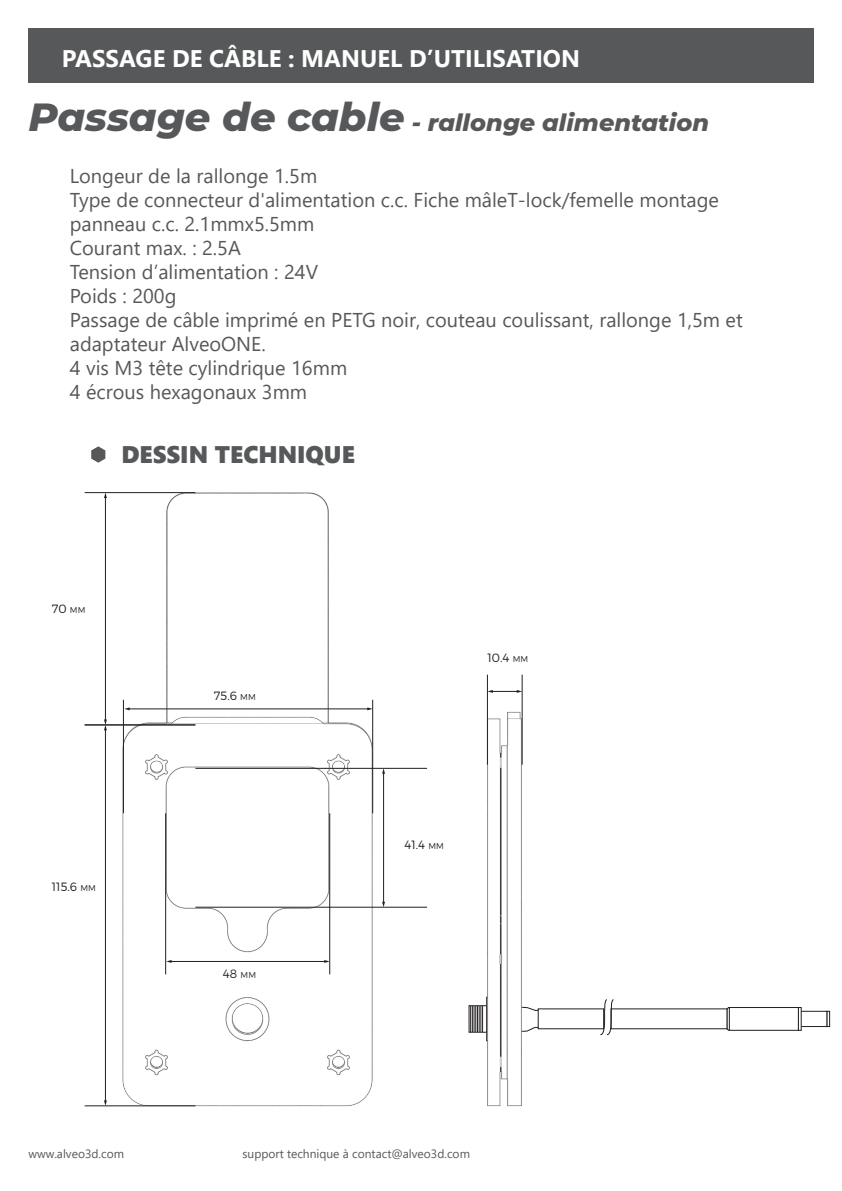
<style>
.page{position:relative;width:842px;height:1191px;background:#fff}
.page>*{position:absolute;margin:0;border:0;box-sizing:border-box;transform-origin:0 0}
.t1{font:italic 800 24px "Montserrat";color:#57585a}
.t2{font:700 24px "Segoe UI";color:#fff}
.t3{font:24px "Segoe UI Black";color:#57585a}
.t4{font:20px/24px "Segoe UI";color:#57585a}
.t5{font:12px "Segoe UI";color:#57585a}
.t6{font:300 12px "Montserrat";color:#231f20}
.s1{font-size:40px}
.s2{font-size:8.4px}
</style>
<div class="page">
<svg style="left:552px;top:1029px;width:36px;height:1px"></svg>
<div style="left:798px;top:1010px;width:29px;height:17px;background:#fff;border:1px solid #231f20"></div>
<svg style="left:799px;top:1007px;width:3px;height:23px"></svg>
<svg style="left:826px;top:1010px;width:4px;height:17px"></svg>
<svg style="left:726px;top:1007px;width:73px;height:24px"></svg>
<div style="left:610px;top:1008px;width:117px;height:21px;background:#fff"></div>
<svg style="left:600px;top:999px;width:14px;height:36px"></svg>
<img style="left:84px;top:492px;width:328px;height:615px">
<img style="left:468px;top:702px;width:84px;height:405px">
<img style="left:105px;top:709px;width:278px;height:398px">
<div style="left:28px;top:28px;width:786px;height:54px;background:#57585a"></div>
<hr style="left:372px;top:700px;width:1px;height:113px;background:#231f20">
<hr style="left:123px;top:700px;width:1px;height:113px;background:#231f20">
<hr style="left:129px;top:708px;width:239px;height:1px;background:#231f20">
<svg style="left:367px;top:707px;width:6px;height:3px"></svg>
<svg style="left:124px;top:707px;width:6px;height:3px"></svg>
<hr style="left:85px;top:1105px;width:110px;height:1px;background:#231f20">
<hr style="left:105px;top:729px;width:1px;height:372px;background:#231f20">
<svg style="left:104px;top:1100px;width:3px;height:5px"></svg>
<hr style="left:487px;top:674px;width:1px;height:90px;background:#231f20">
<hr style="left:522px;top:674px;width:1px;height:90px;background:#231f20">
<svg style="left:487px;top:690px;width:35px;height:3px"></svg>
<hr style="left:329px;top:813px;width:1px;height:161px;background:#231f20">
<hr style="left:165px;top:813px;width:1px;height:161px;background:#231f20">
<hr style="left:171px;top:961px;width:154px;height:1px;background:#231f20">
<svg style="left:324px;top:960px;width:6px;height:3px"></svg>
<svg style="left:166px;top:960px;width:6px;height:3px"></svg>
<hr style="left:85px;top:724px;width:110px;height:1px;background:#231f20">
<hr style="left:195px;top:907px;width:232px;height:1px;background:#231f20">
<hr style="left:383px;top:772px;width:1px;height:130px;background:#231f20">
<svg style="left:382px;top:901px;width:3px;height:6px"></svg>
<hr style="left:195px;top:768px;width:232px;height:1px;background:#231f20">
<hr style="left:85px;top:492px;width:110px;height:1px;background:#231f20">
<hr style="left:105px;top:497px;width:1px;height:223px;background:#231f20">
<svg style="left:104px;top:492px;width:3px;height:6px"></svg>
<svg style="left:104px;top:719px;width:3px;height:11px"></svg>
<svg style="left:91px;top:446px;width:14px;height:17px"></svg>
<svg style="left:470px;top:1005px;width:13px;height:27px"></svg>
<p class="t2" style="left:62px;top:35px;width:520px">PASSAGE DE CÂBLE : MANUEL D’UTILISATION</p>
<p class="t1" style="left:28px;top:105px;width:682px"><span class="s1">Passage de cable</span> - rallonge alimentation</p>
<p class="t4" style="left:70px;top:162px;width:674px">Longeur de la rallonge 1.5m<br>Type de connecteur d'alimentation c.c. Fiche mâleT-lock/femelle montage panneau c.c. 2.1mmx5.5mm<br>Courant max. : 2.5A<br>Tension d’alimentation : 24V<br>Poids : 200g<br>Passage de câble imprimé en PETG noir, couteau coulissant, rallonge 1,5m et adaptateur AlveoONE.<br>4 vis M3 tête cylindrique 16mm<br>4 écrous hexagonaux 3mm</p>
<p class="t3" style="left:121px;top:437px;width:235px">DESSIN TECHNIQUE</p>
<p class="t6" style="left:52px;top:602px;width:35px">70 <span class="s2">MM</span></p>
<p class="t6" style="left:214px;top:688px;width:43px">75.6 <span class="s2">MM</span></p>
<p class="t6" style="left:487px;top:651px;width:42px">10.4 <span class="s2">MM</span></p>
<p class="t6" style="left:52px;top:879px;width:46px">115.6 <span class="s2">MM</span></p>
<p class="t6" style="left:223px;top:966px;width:35px">48 <span class="s2">MM</span></p>
<p class="t6" style="left:404px;top:838px;width:41px">41.4 <span class="s2">MM</span></p>
<p class="t5" style="left:28px;top:1142px;width:97px">www.alveo3d.com</p>
<p class="t5" style="left:242px;top:1142px;width:229px">support technique à contact@alveo3d.com</p>
</div>
